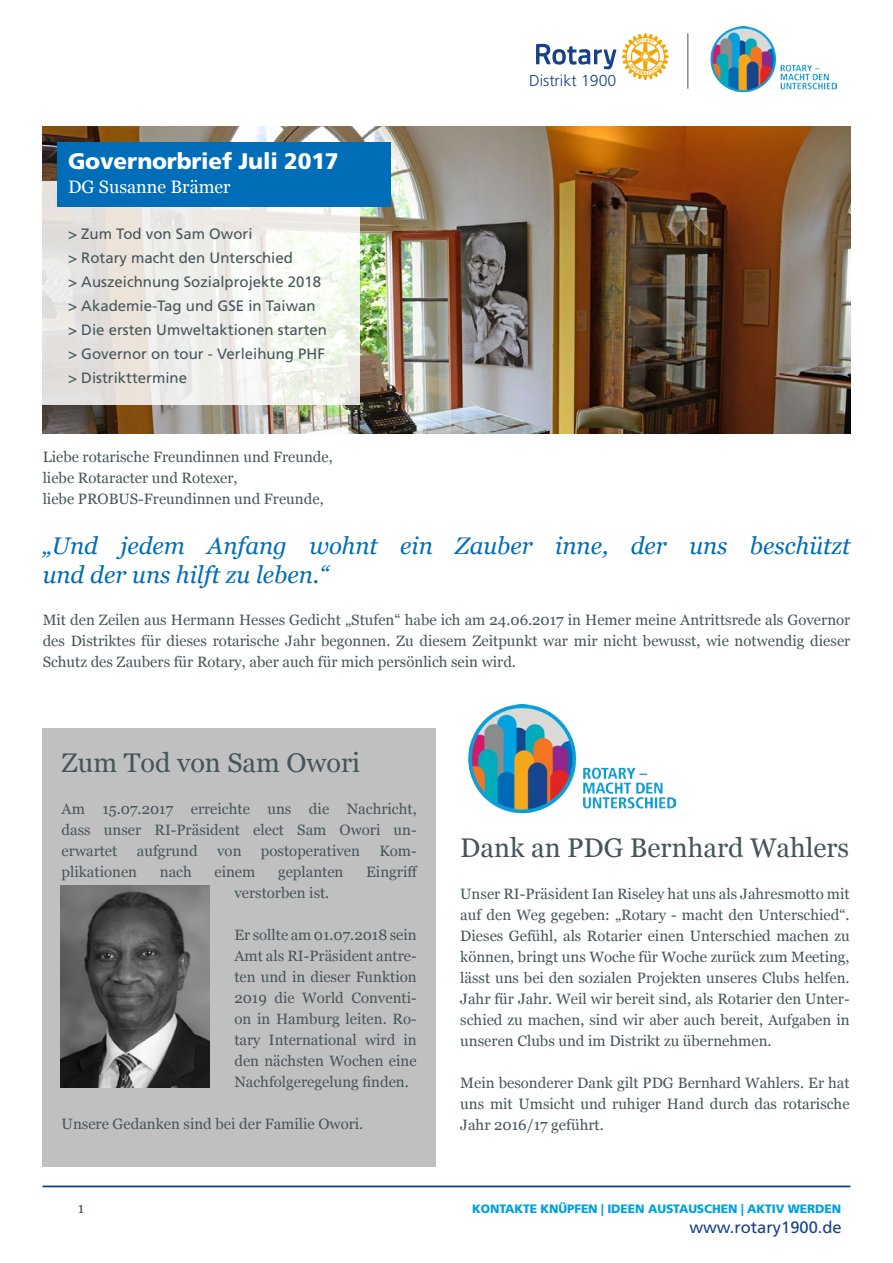
<style>
.page{position:relative;width:893px;height:1263px;background:#fff}
.page>*{position:absolute;margin:0;border:0;box-sizing:border-box;transform-origin:0 0}
.t1{font:27px "Georgia";color:#46555a}
.t2{font:italic 24px/28.8px "Georgia";color:#006db8}
.t3{font:900 22.5px "Frutiger";letter-spacing:-.01em;color:#fff}
.t4{font:18px "Georgia";color:#fff}
.t5{font:16.5px "Frutiger";color:#17418a}
.t6{font:300 15.9px "Frutiger";color:#17418a}
.t7{font:15px/21px "Georgia";color:#46555a;text-align:justify}
.t8{font:15px/24px "Frutiger";color:#46555a}
.t9{font:900 12.15px "Frutiger";letter-spacing:-.01em;color:#00a2dc}
</style>
<div class="page">
<svg style="left:536px;top:44px;width:80px;height:25px"></svg>
<svg style="left:622px;top:33px;width:47px;height:47px"></svg>
<img style="left:710px;top:27px;width:127px;height:66px">
<hr style="left:687px;top:33px;width:1px;height:56px;background:#46555a">
<hr style="left:43px;top:1185px;width:807px;height:2px;background:#17418a">
<div style="left:43px;top:728px;width:393px;height:439px;background:#c1c0c0"></div>
<img style="left:43px;top:126px;width:807px;height:308px">
<svg style="left:42px;top:182px;width:318px;height:223px"></svg>
<div style="left:57px;top:143px;width:334px;height:64px;background:#006db8"></div>
<img style="left:61px;top:885px;width:148px;height:202px">
<img style="left:468px;top:704px;width:207px;height:110px">
<h3 class="t3" style="left:68px;top:147px;width:272px">Governorbrief Juli 2017</h3>
<p class="t4" style="left:68px;top:176px;width:164px">DG Susanne Brämer</p>
<p class="t8" style="left:68px;top:222px;width:261px">&gt; Zum Tod von Sam Owori<br>&gt; Rotary macht den Unterschied<br>&gt; Auszeichnung Sozialprojekte 2018 &gt; Akademie-Tag und GSE in Taiwan &gt; Die ersten Umweltaktionen starten &gt; Governor on tour - Verleihung PHF &gt; Distrikttermine</p>
<p class="t6" style="left:529px;top:71px;width:89px">Distrikt 1900</p>
<p class="t7" style="left:43px;top:447px;width:292px;text-align:left">Liebe rotarische Freundinnen und Freunde, liebe Rotaracter und Rotexer,<br>liebe PROBUS-Freundinnen und Freunde,</p>
<h2 class="t2" style="left:43px;top:531px;width:809px">„Und jedem Anfang wohnt ein Zauber inne, der uns beschützt und der uns hilft zu leben.“</h2>
<p class="t7" style="left:43px;top:609px;width:809px">Mit den Zeilen aus Hermann Hesses Gedicht „Stufen“ habe ich am 24.06.2017 in Hemer meine Antrittsrede als Governor des Distriktes für dieses rotarische Jahr begonnen. Zu diesem Zeitpunkt war mir nicht bewusst, wie notwendig dieser Schutz des Zaubers für Rotary, aber auch für mich persönlich sein wird.</p>
<h1 class="t1" style="left:62px;top:746px;width:300px">Zum Tod von Sam Owori</h1>
<p class="t7" style="left:62px;top:799px;width:357px">Am 15.07.2017 erreichte uns die Nachricht, dass unser RI-Präsident elect Sam Owori un&shy;erwartet</p>
<p class="t7" style="left:137px;top:841px;width:62px">aufgrund</p>
<p class="t7" style="left:217px;top:841px;width:26px">von</p>
<p class="t7" style="left:261px;top:841px;width:101px">postoperativen</p>
<p class="t7" style="left:379px;top:841px;width:39px">Kom-</p>
<p class="t7" style="left:62px;top:862px;width:77px">plikationen</p>
<p class="t7" style="left:160px;top:862px;width:33px">nach</p>
<p class="t7" style="left:214px;top:862px;width:42px">einem</p>
<p class="t7" style="left:278px;top:862px;width:67px">geplanten</p>
<p class="t7" style="left:366px;top:862px;width:53px">Eingriff</p>
<p class="t7" style="left:234px;top:883px;width:96px">verstorben ist.</p>
<p class="t7" style="left:234px;top:925px;width:184px">Er sollte am 01.07.2018 sein Amt als RI-Präsident antre&shy;ten und in dieser Funktion 2019 die World Conventi&shy;on in Hamburg leiten. Ro&shy;tary International wird in den nächsten Wochen eine Nachfolgeregelung finden.</p>
<p class="t7" style="left:62px;top:1114px;width:303px">Unsere Gedanken sind bei der Familie Owori.</p>
<p class="t7" style="left:77px;top:1198px;width:8px">1</p>
<h1 class="t1" style="left:460px;top:831px;width:390px">Dank an PDG Bernhard Wahlers</h1>
<p class="t7" style="left:460px;top:884px;width:391px">Unser RI-Präsident Ian Riseley hat uns als Jahresmotto mit auf den Weg gegeben: „Rotary - macht den Unterschied“.<br>Dieses Gefühl, als Rotarier einen Unterschied machen zu können, bringt uns Woche für Woche zurück zum Meeting, lässt uns bei den sozialen Projekten unseres Clubs helfen.<br>Jahr für Jahr. Weil wir bereit sind, als Rotarier den Unter&shy;schied zu machen, sind wir aber auch bereit, Aufgaben in unseren Clubs und im Distrikt zu übernehmen.</p>
<p class="t7" style="left:460px;top:1073px;width:391px">Mein besonderer Dank gilt PDG Bernhard Wahlers. Er hat uns mit Umsicht und ruhiger Hand durch das rotarische Jahr 2016/17 geführt.</p>
<p class="t9" style="left:472px;top:1201px;width:371px">KONTAKTE KNÜPFEN | IDEEN AUSTAUSCHEN | AKTIV WERDEN</p>
<p class="t5" style="left:689px;top:1217px;width:154px">www.rotary1900.de</p>
</div>
